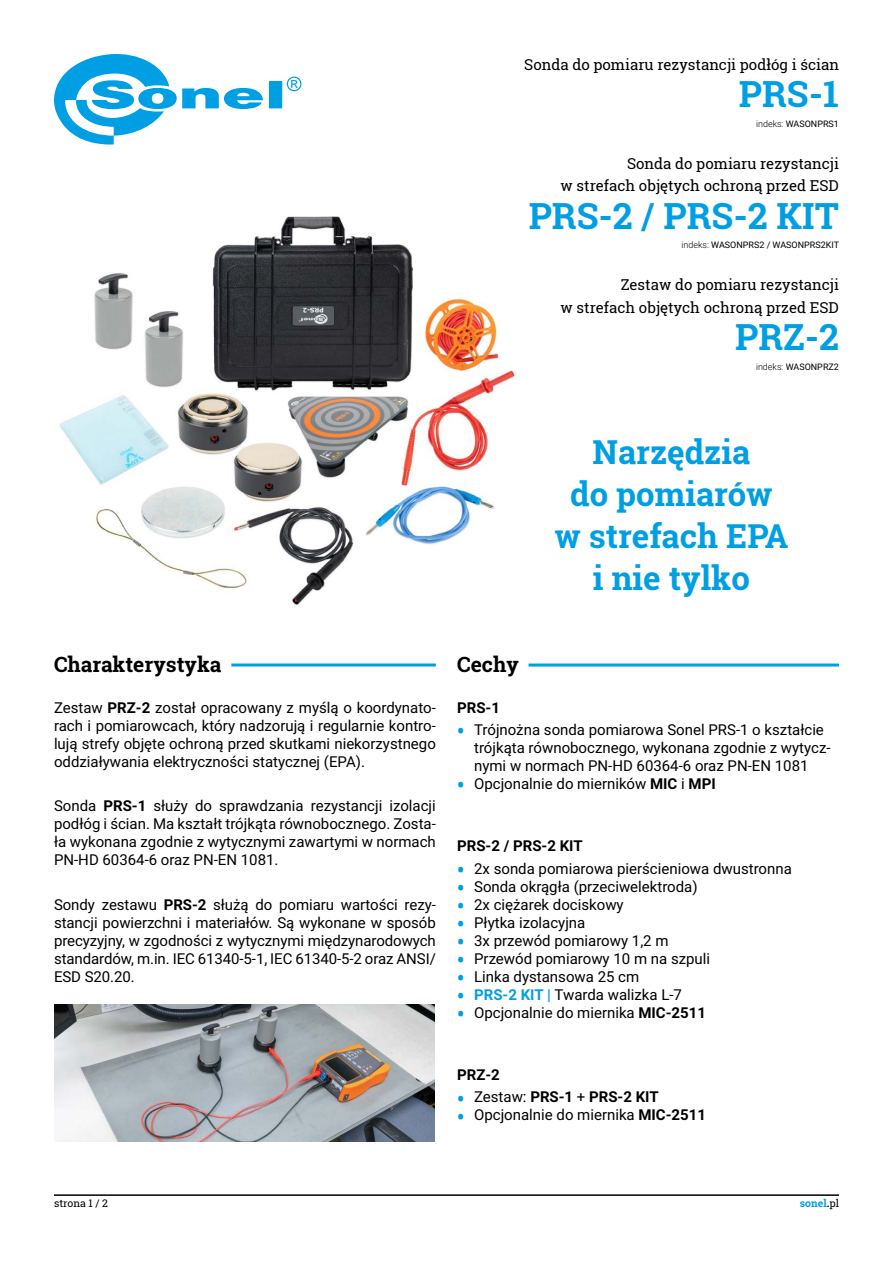
<style>
.page{position:relative;width:893px;height:1263px;background:#fff}
.page>*{position:absolute;margin:0;border:0;box-sizing:border-box;transform-origin:0 0}
.t1{font:700 36px "Roboto Slab";color:#009fe3}
.t2{font:700 33px/42px "Roboto Slab";color:#009fe3;text-align:center}
.t3{font:700 21px "Roboto Slab";color:#000}
.t4{font:15px/18px "Roboto";color:#000;text-align:justify}
.t5{font:15px/22.5px "Roboto Slab";color:#000;text-align:right}
.t6{font:700 15px "Roboto";color:#000}
.t7{font:10.5px "Roboto Slab";color:#000}
.t8{font:700 10.5px "Roboto Slab";color:#009fe3}
.t9{font:9px "Roboto";color:#000}
.s1{font-weight:300}
.s2{font-weight:700}
.s3{font-family:"Roboto Slab";font-weight:700;font-size:21px;color:#009fe3}
.s4{font-weight:700;color:#009fe3}
.s5{font-family:"Roboto Slab";font-size:21px;color:#009fe3}
.s6{font-weight:400}
.s7{color:#000}
.s8{font-weight:400;color:#000}
</style>
<div class="page">
<hr style="left:54px;top:1194px;width:785px;height:2px;background:#000">
<img style="left:59px;top:216px;width:457px;height:389px">
<svg style="left:54px;top:54px;width:247px;height:91px"></svg>
<hr style="left:231px;top:663px;width:205px;height:3px;background:#009fe3">
<hr style="left:529px;top:663px;width:310px;height:3px;background:#009fe3">
<img style="left:54px;top:1004px;width:381px;height:137px">
<p class="t5" style="left:524px;top:53px;width:316px">Sonda do pomiaru rezystancji podłóg i ścian</p>
<h1 class="t1" style="left:739px;top:69px;width:102px">PRS-1</h1>
<p class="t9" style="left:756px;top:117px;width:84px"><span class="s1">indeks:</span> WASONPRS1</p>
<p class="t5" style="left:560px;top:152px;width:280px">Sonda do pomiaru rezystancji<br>w strefach objętych ochroną przed ESD</p>
<h1 class="t1" style="left:529px;top:191px;width:312px">PRS-2 / PRS-2 KIT</h1>
<p class="t9" style="left:681px;top:239px;width:159px"><span class="s1">indeks:</span> WASONPRS2 / WASONPRS2KIT</p>
<p class="t5" style="left:560px;top:273px;width:280px">Zestaw do pomiaru rezystancji<br>w strefach objętych ochroną przed ESD</p>
<h1 class="t1" style="left:735px;top:312px;width:105px">PRZ-2</h1>
<p class="t9" style="left:756px;top:360px;width:84px"><span class="s1">indeks:</span> WASONPRZ2</p>
<h2 class="t2" style="left:554px;top:431px;width:236px">Narzędzia<br>do pomiarów w strefach EPA i nie tylko</h2>
<h3 class="t3" style="left:54px;top:650px;width:169px">Charakterystyka</h3>
<p class="t4" style="left:54px;top:698px;width:383px">Zestaw <span class="s2">PRZ-2</span> został opracowany z myślą o koordynato&shy;rach i pomiarowcach, który nadzorują i regularnie kontro&shy;lują strefy objęte ochroną przed skutkami niekorzystnego oddziaływania elektryczności statycznej (EPA).</p>
<p class="t4" style="left:54px;top:796px;width:383px">Sonda <span class="s2">PRS-1</span> służy do sprawdzania rezystancji izolacji podłóg i ścian. Ma kształt trójkąta równobocznego. Zosta&shy;ła wykonana zgodnie z wytycznymi zawartymi w normach PN-HD 60364-6 oraz PN-EN 1081.</p>
<p class="t4" style="left:54px;top:895px;width:383px">Sondy zestawu <span class="s2">PRS-2</span> służą do pomiaru wartości rezy&shy;stancji powierzchni i materiałów. Są wykonane w sposób precyzyjny, w zgodności z wytycznymi międzynarodowych standardów, m.in. IEC 61340-5-1, IEC 61340-5-2 oraz ANSI/ ESD S20.20.</p>
<h3 class="t3" style="left:457px;top:650px;width:63px">Cechy</h3>
<p class="t6" style="left:457px;top:697px;width:44px">PRS-1</p>
<p class="t4" style="left:474px;top:720px;width:358px;text-align:left;text-indent:-17px"><span class="s3">•</span> Trójnożna sonda pomiarowa Sonel PRS-1 o kształcie trójkąta równobocznego, wykonana zgodnie z wytycz&shy;nymi w normach PN-HD 60364-6 oraz PN-EN 1081</p>
<p class="t4" style="left:457px;top:774px;width:260px"><span class="s3">•</span> Opcjonalnie do mierników <span class="s2">MIC</span> i <span class="s2">MPI</span></p>
<p class="t6" style="left:457px;top:835px;width:127px">PRS-2 / PRS-2 KIT</p>
<p class="t4" style="left:457px;top:859px;width:336px"><span class="s3">•</span> 2x sonda pomiarowa pierścieniowa dwustronna</p>
<p class="t4" style="left:457px;top:877px;width:242px"><span class="s3">•</span> Sonda okrągła (przeciwelektroda)</p>
<p class="t4" style="left:457px;top:895px;width:168px"><span class="s3">•</span> 2x ciężarek dociskowy</p>
<p class="t4" style="left:457px;top:913px;width:130px"><span class="s3">•</span> Płytka izolacyjna</p>
<p class="t4" style="left:457px;top:931px;width:213px"><span class="s3">•</span> 3x przewód pomiarowy 1,2 m</p>
<p class="t4" style="left:457px;top:949px;width:255px"><span class="s3">•</span> Przewód pomiarowy 10 m na szpuli</p>
<p class="t4" style="left:457px;top:967px;width:184px"><span class="s3">•</span> Linka dystansowa 25 cm</p>
<p class="t4" style="left:457px;top:985px;width:226px"><span class="s3">•</span> <span class="s4">PRS-2 KIT |</span> Twarda walizka L-7</p>
<p class="t4" style="left:457px;top:1003px;width:250px"><span class="s3">•</span> Opcjonalnie do miernika <span class="s2">MIC-2511</span></p>
<p class="t6" style="left:457px;top:1064px;width:44px">PRZ-2</p>
<p class="t6" style="left:457px;top:1086px;width:203px"><span class="s5">•</span> <span class="s6">Zestaw:</span> PRS-1 <span class="s6">+</span> PRS-2 KIT</p>
<p class="t4" style="left:457px;top:1105px;width:250px"><span class="s3">•</span> Opcjonalnie do miernika <span class="s2">MIC-2511</span></p>
<p class="t7" style="left:54px;top:1196px;width:56px">strona 1 / 2</p>
<p class="t8" style="left:800px;top:1196px;width:41px">sonel<span class="s7">.</span><span class="s8">pl</span></p>
</div>
